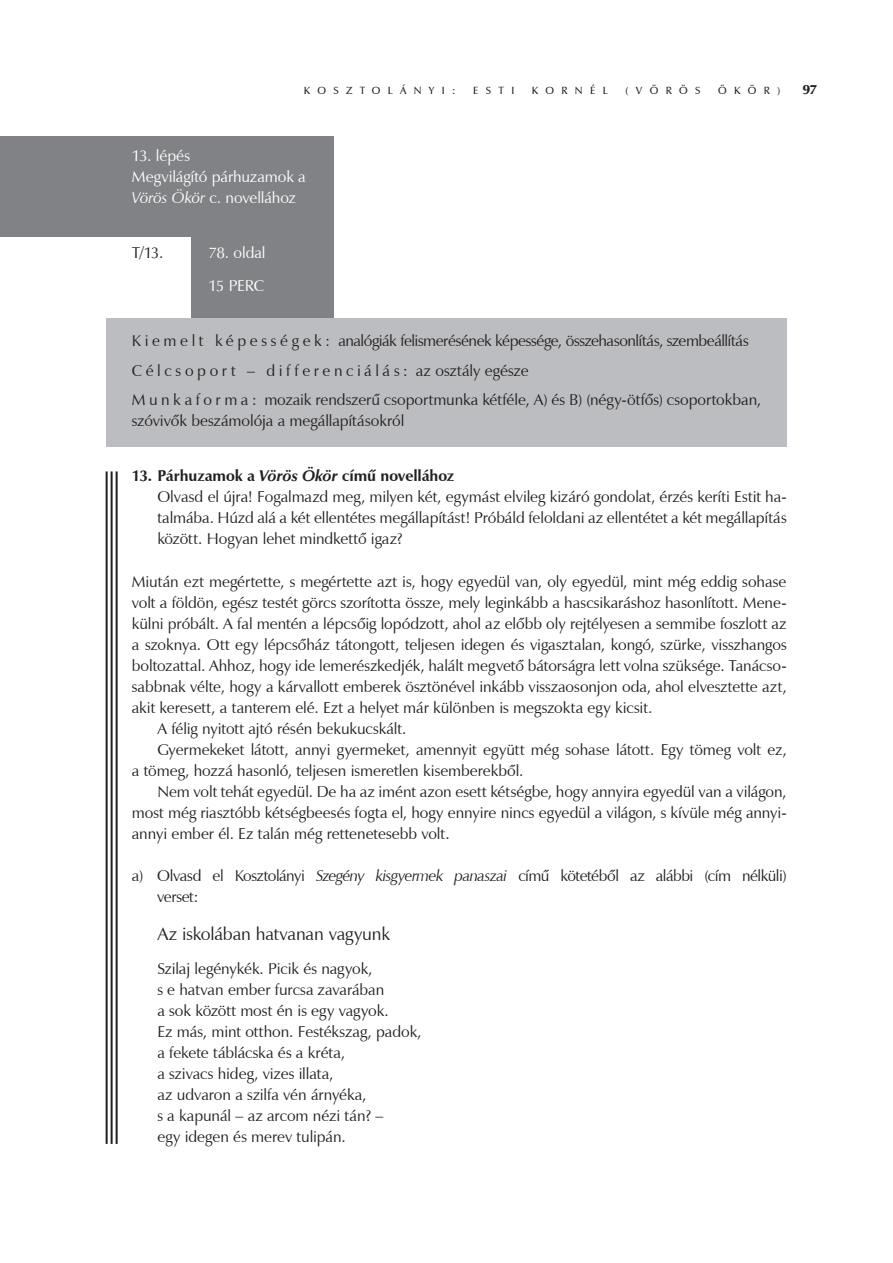
<style>
.page{position:relative;width:893px;height:1263px;background:#fff}
.page>*{position:absolute;margin:0;border:0;box-sizing:border-box;transform-origin:0 0}
.t1{font:18px "Zapf Humanist 601 PFL";letter-spacing:-.015em;color:#231f20}
.t2{font:15.75px/21px "Zapf Humanist 601 PFL";letter-spacing:-.005em;color:#231f20}
.t3{font:15.75px/21px "Zapf Humanist 601 PFL";letter-spacing:-.03em;color:#231f20}
.t4{font:15.75px/21px "Zapf Humanist 601 PFL";letter-spacing:-.005em;color:#fff}
.t5{font:700 15.75px "Zapf Humanist 601 PFL";letter-spacing:-.01em;color:#231f20}
.t6{font:13.5px "Zapf Humanist 601 Ult PFL";color:#231f20}
.t7{font:10.5px "Zapf Humanist 601 Dm PFL";letter-spacing:.7em;color:#231f20}
.s1{font-style:italic}
</style>
<div class="page">
<div style="left:0;top:136px;width:333px;height:182px;background:#808285"></div>
<div style="left:0;top:237px;width:190px;height:81px;background:#fff"></div>
<div style="left:106px;top:318px;width:681px;height:128px;background:#bcbdc0"></div>
<hr style="left:116px;top:471px;width:2px;height:673px;background:#231f20">
<hr style="left:111px;top:471px;width:2px;height:673px;background:#231f20">
<hr style="left:106px;top:471px;width:2px;height:673px;background:#231f20">
<p class="t7" style="left:304px;top:84px;width:153px">KO SZTO LÁN YI:</p>
<p class="t7" style="left:473px;top:84px;width:43px">ESTI</p>
<p class="t7" style="left:532px;top:84px;width:77px">KO RN ÉL</p>
<p class="t7" style="left:625px;top:84px;width:77px">(VÖRÖS</p>
<p class="t7" style="left:718px;top:84px;width:64px">ÖKÖR)</p>
<p class="t6" style="left:803px;top:81px;width:16px">97</p>
<p class="t4" style="left:132px;top:145px;width:176px">13. lépés<br>Megvilágító párhuzamok a<br><span class="s1">Vörös Ökör</span> c. novellához</p>
<p class="t2" style="left:132px;top:242px;width:33px">T/13.</p>
<p class="t4" style="left:208px;top:235px;width:59px;line-height:33.8px">78. oldal<br>15 perc</p>
<p class="t2" style="left:132px;top:326px;width:631px;line-height:29.5px">K i e m e l t k é p e s s é g e k : analógiák felismerésének képessége, összehasonlítás, szembeállítás<br>Célcsoport – differenciálás: az osztály egésze<br>M u n k a f o r m a : mozaik rendszerű csoportmunka kétféle, A) és B) (négy-ötfős) csoportokban,</p>
<p class="t2" style="left:132px;top:410px;width:274px">szóvivők beszámolója a megállapításokról</p>
<p class="t5" style="left:132px;top:466px;width:324px">13. Párhuzamok a <span class="s1">Vörös Ökör</span> című novellához</p>
<p class="t2" style="left:132px;top:486px;width:656px">O lvasd el újra! Fogalmazd meg, milyen két, egymást elvileg kizáró gondolat, érzés keríti Estit ha-</p>
<p class="t2" style="left:157px;top:507px;width:631px">talmába. Húzd alá a két ellentétes megállapítást! Próbáld feloldani az ellentétet a két megállapítás</p>
<p class="t2" style="left:157px;top:528px;width:247px">között. Hogyan lehet mindkettő igaz?</p>
<p class="t2" style="left:132px;top:571px;width:656px">Miután ezt megértette, s megértette azt is, hogy egyedül van, oly egyedül, mint még eddig sohase</p>
<p class="t2" style="left:132px;top:592px;width:656px">volt a földön, egész testét görcs szorította össze, mely leginkább a hascsikaráshoz hasonlított. Mene-</p>
<p class="t2" style="left:132px;top:613px;width:656px">külni próbált. A fal mentén a lépcsőig lopódzott, ahol az előbb oly rejtélyesen a semmibe foszlott az</p>
<p class="t2" style="left:132px;top:634px;width:656px">a szoknya. Ott egy lépcsőház tátongott, teljesen idegen és vigasztalan, kongó, szürke, visszhangos</p>
<p class="t2" style="left:132px;top:655px;width:656px">boltozattal. Ahhoz, hogy ide lemerészkedjék, halált megvető bátorságra lett volna szüksége. Tanácso-</p>
<p class="t2" style="left:132px;top:676px;width:656px">sabbnak vélte, hogy a kárvallott emberek ösztönével inkább visszaosonjon oda, ahol elvesztette azt,</p>
<p class="t2" style="left:132px;top:697px;width:522px">akit keresett, a tanterem elé. Ezt a helyet már különben is megszokta egy kicsit.</p>
<p class="t2" style="left:157px;top:718px;width:251px">A félig nyitott ajtó résén bekukucskált.</p>
<p class="t2" style="left:157px;top:739px;width:631px">Gyermekeket látott, annyi gyermeket, amennyit együtt még sohase látott. Egy tömeg volt ez,</p>
<p class="t2" style="left:132px;top:760px;width:393px">a tömeg, hozzá hasonló, teljesen ismeretlen kisemberekből.</p>
<p class="t2" style="left:157px;top:781px;width:631px">Nem volt tehát egyedül. De ha az imént azon esett kétségbe, hogy annyira egyedül van a világon,</p>
<p class="t2" style="left:132px;top:802px;width:656px">most még riasztóbb kétségbeesés fogta el, hogy ennyire nincs egyedül a világon, s kívüle még annyi-</p>
<p class="t2" style="left:132px;top:823px;width:319px">annyi ember él. Ez talán még rettenetesebb volt.</p>
<p class="t3" style="left:157px;top:865px;width:631px;text-indent:-25px">a) O lvasd el Kosztolányi <span class="s1">Szegény kisgyermek panaszai</span> című kötetéből az alábbi (cím nélküli) verset:</p>
<p class="t1" style="left:157px;top:923px;width:234px">Az iskolában hatvanan vagyunk</p>
<p class="t2" style="left:157px;top:958px;width:266px">Szilaj legénykék. Picik és nagyok,<br>s e hatvan ember furcsa zavarában<br>a sok között most én is egy vagyok.<br>Ez más, mint otthon. Festékszag, padok, a fekete táblácska és a kréta,<br>a szivacs hideg, vizes illata,<br>az udvaron a szilfa vén árnyéka,<br>s a kapunál – az arcom nézi tán? –<br>egy idegen és merev tulipán.</p>
</div>
